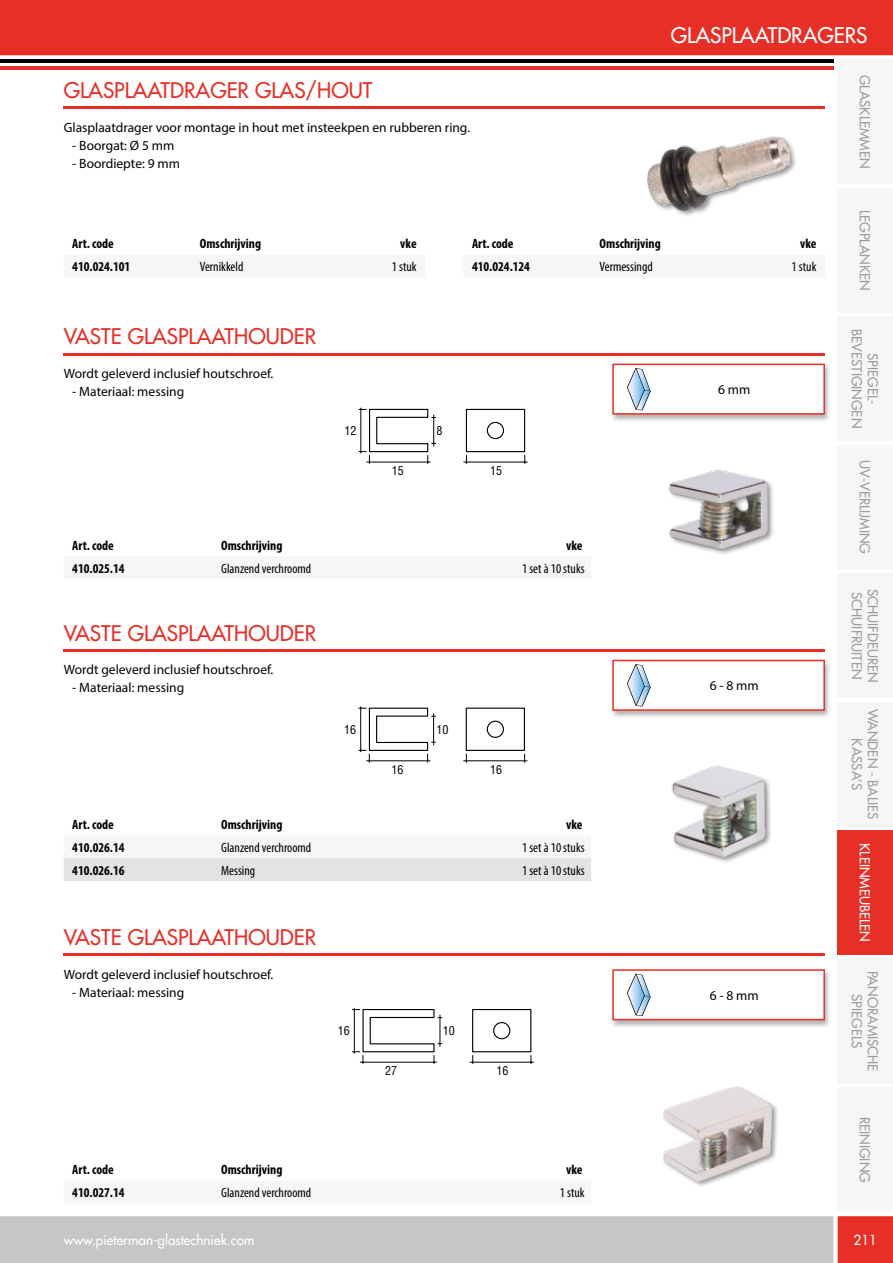
<style>
.page{position:relative;width:893px;height:1263px;background:#fff}
.page>*{position:absolute;margin:0;border:0;box-sizing:border-box;transform-origin:0 0}
.t1{font:500 21px "Futura Std";color:#e63027}
.t2{font:500 21px "Futura Std";color:#fff}
.t3{font:13.5px "Myriad Pro";color:#000}
.t4{font:700 condensed 13.5px "Myriad Pro";color:#000}
.t5{font:condensed 13.5px "Myriad Pro";color:#000}
.t6{font:500 13.5px/16.2px "Futura Std";color:#9d9d9c;text-align:center}
.t7{font:500 13.5px "Futura Std";color:#fff}
.t8{font:condensed 12px "Helvetica LT Std";color:#000}
</style>
<div class="page">
<div style="left:1px;top:0;width:892px;height:55px;background:#e63027"></div>
<svg style="left:0;top:1216px;width:893px;height:47px;background:#c8bdbc"></svg>
<hr style="left:0;top:66px;width:833px;height:3px;background:#e63027">
<svg style="left:0;top:0;width:1px;height:60px"></svg>
<hr style="left:0;top:60px;width:833px;height:3px;background:#000">
<div style="left:838px;top:60px;width:55px;height:124px;background:#f6f6f6"></div>
<div style="left:838px;top:188px;width:55px;height:124px;background:#f6f6f6"></div>
<div style="left:838px;top:317px;width:55px;height:124px;background:#f6f6f6"></div>
<div style="left:838px;top:445px;width:55px;height:124px;background:#f6f6f6"></div>
<div style="left:838px;top:573px;width:55px;height:125px;background:#f6f6f6"></div>
<div style="left:838px;top:702px;width:55px;height:124px;background:#f6f6f6"></div>
<div style="left:838px;top:830px;width:55px;height:125px;background:#e63027"></div>
<div style="left:838px;top:959px;width:55px;height:124px;background:#f6f6f6"></div>
<div style="left:838px;top:1087px;width:55px;height:125px;background:#f6f6f6"></div>
<hr style="left:64px;top:353px;width:761px;height:2px;background:#e63027">
<img style="left:668px;top:470px;width:105px;height:84px">
<div style="left:610px;top:363px;width:222px;height:60px;background:#000;opacity:.3"></div>
<div style="left:612px;top:364px;width:213px;height:51px;background:#fff;border:2px solid #e63027"></div>
<svg style="left:627px;top:368px;width:24px;height:42px"></svg>
<svg style="left:359px;top:408px;width:167px;height:56px"></svg>
<hr style="left:463px;top:462px;width:65px;height:1px;background:#000">
<div style="left:487px;top:422px;width:17px;height:17px;border:1px solid #000;border-radius:50%"></div>
<hr style="left:64px;top:106px;width:761px;height:3px;background:#e63027">
<div style="left:646px;top:135px;width:151px;height:82px;background:#000;opacity:.4"></div>
<img style="left:648px;top:137px;width:142px;height:73px">
<hr style="left:64px;top:649px;width:761px;height:2px;background:#e63027">
<img style="left:671px;top:766px;width:100px;height:96px">
<div style="left:64px;top:858px;width:527px;height:23px;background:#e3e3e3"></div>
<div style="left:610px;top:659px;width:222px;height:60px;background:#000;opacity:.3"></div>
<div style="left:612px;top:660px;width:213px;height:51px;background:#fff;border:2px solid #e63027"></div>
<svg style="left:627px;top:664px;width:24px;height:42px"></svg>
<hr style="left:360px;top:706px;width:1px;height:46px;background:#000">
<svg style="left:358px;top:707px;width:168px;height:55px"></svg>
<hr style="left:463px;top:760px;width:64px;height:1px;background:#000">
<div style="left:487px;top:721px;width:17px;height:17px;border:1px solid #000;border-radius:50%"></div>
<img style="left:663px;top:1086px;width:115px;height:100px">
<hr style="left:64px;top:953px;width:761px;height:2px;background:#e63027">
<div style="left:610px;top:968px;width:222px;height:61px;background:#000;opacity:.3"></div>
<div style="left:612px;top:969px;width:213px;height:51px;background:#fff;border:2px solid #e63027"></div>
<svg style="left:627px;top:973px;width:24px;height:43px"></svg>
<svg style="left:352px;top:1008px;width:180px;height:56px"></svg>
<hr style="left:470px;top:1062px;width:64px;height:1px;background:#000">
<div style="left:493px;top:1022px;width:17px;height:17px;border:1px solid #000;border-radius:50%"></div>
<h1 class="t1" style="left:64px;top:77px;width:310px">GLASPLAATDRAGER GLAS/HOUT</h1>
<p class="t3" style="left:64px;top:119px;width:408px">Glasplaatdrager voor montage in hout met insteekpen en rubberen ring.</p>
<p class="t3" style="left:72px;top:137px;width:104px">- Boorgat: Ø 5 mm</p>
<p class="t3" style="left:72px;top:155px;width:109px">- Boordiepte: 9 mm</p>
<h1 class="t2" style="left:671px;top:22px;width:198px">GLASPLAATDRAGERS</h1>
<p class="t6" style="left:873px;top:75px;width:95px;rotate:90deg">GLASKLEMMEN</p>
<p class="t4" style="left:72px;top:235px;width:43px">Art. code</p>
<p class="t4" style="left:200px;top:235px;width:63px">Omschrijving</p>
<p class="t4" style="left:400px;top:235px;width:18px">vke</p>
<p class="t4" style="left:72px;top:258px;width:60px">410.024.101</p>
<p class="t5" style="left:200px;top:258px;width:45px">Vernikkeld</p>
<p class="t5" style="left:392px;top:258px;width:26px">1 stuk</p>
<h1 class="t1" style="left:64px;top:324px;width:254px">VASTE GLASPLAATHOUDER</h1>
<p class="t3" style="left:64px;top:365px;width:211px">Wordt geleverd inclusief houtschroef.</p>
<p class="t3" style="left:72px;top:383px;width:113px">- Materiaal: messing</p>
<p class="t8" style="left:344px;top:423px;width:13px">12</p>
<p class="t8" style="left:437px;top:423px;width:7px">8</p>
<p class="t4" style="left:472px;top:235px;width:43px">Art. code</p>
<p class="t4" style="left:600px;top:235px;width:63px">Omschrijving</p>
<p class="t4" style="left:800px;top:235px;width:18px">vke</p>
<p class="t4" style="left:472px;top:258px;width:60px">410.024.124</p>
<p class="t5" style="left:600px;top:258px;width:55px">Vermessingd</p>
<p class="t5" style="left:792px;top:258px;width:26px">1 stuk</p>
<p class="t3" style="left:718px;top:381px;width:34px">6 mm</p>
<p class="t8" style="left:392px;top:463px;width:13px">15</p>
<p class="t8" style="left:490px;top:463px;width:13px">15</p>
<p class="t4" style="left:72px;top:537px;width:43px">Art. code</p>
<p class="t4" style="left:221px;top:537px;width:63px">Omschrijving</p>
<p class="t4" style="left:566px;top:537px;width:18px">vke</p>
<p class="t4" style="left:72px;top:560px;width:54px">410.025.14</p>
<p class="t5" style="left:221px;top:560px;width:92px">Glanzend verchroomd</p>
<p class="t5" style="left:522px;top:560px;width:64px">1 set à 10 stuks</p>
<h1 class="t1" style="left:64px;top:620px;width:254px">VASTE GLASPLAATHOUDER</h1>
<p class="t3" style="left:64px;top:661px;width:211px">Wordt geleverd inclusief houtschroef.</p>
<p class="t3" style="left:72px;top:679px;width:113px">- Materiaal: messing</p>
<p class="t8" style="left:344px;top:722px;width:13px">16</p>
<p class="t8" style="left:436px;top:722px;width:13px">10</p>
<p class="t8" style="left:392px;top:762px;width:13px">16</p>
<p class="t8" style="left:490px;top:762px;width:13px">16</p>
<p class="t4" style="left:72px;top:816px;width:43px">Art. code</p>
<p class="t4" style="left:221px;top:816px;width:63px">Omschrijving</p>
<p class="t4" style="left:566px;top:816px;width:18px">vke</p>
<p class="t4" style="left:72px;top:839px;width:54px">410.026.14</p>
<p class="t5" style="left:221px;top:839px;width:92px">Glanzend verchroomd</p>
<p class="t5" style="left:522px;top:839px;width:64px">1 set à 10 stuks</p>
<p class="t4" style="left:72px;top:862px;width:54px">410.026.16</p>
<p class="t5" style="left:221px;top:862px;width:36px">Messing</p>
<p class="t5" style="left:522px;top:862px;width:64px">1 set à 10 stuks</p>
<p class="t3" style="left:710px;top:677px;width:51px">6 - 8 mm</p>
<h1 class="t1" style="left:64px;top:924px;width:254px">VASTE GLASPLAATHOUDER</h1>
<p class="t3" style="left:64px;top:966px;width:211px">Wordt geleverd inclusief houtschroef.</p>
<p class="t3" style="left:72px;top:984px;width:113px">- Materiaal: messing</p>
<p class="t3" style="left:710px;top:987px;width:51px">6 - 8 mm</p>
<p class="t8" style="left:443px;top:1023px;width:13px">10</p>
<p class="t8" style="left:385px;top:1063px;width:13px">27</p>
<p class="t8" style="left:496px;top:1063px;width:13px">16</p>
<p class="t8" style="left:338px;top:1023px;width:13px">16</p>
<p class="t4" style="left:72px;top:1161px;width:43px">Art. code</p>
<p class="t4" style="left:221px;top:1161px;width:63px">Omschrijving</p>
<p class="t4" style="left:566px;top:1161px;width:18px">vke</p>
<p class="t4" style="left:72px;top:1184px;width:54px">410.027.14</p>
<p class="t5" style="left:221px;top:1184px;width:92px">Glanzend verchroomd</p>
<p class="t5" style="left:560px;top:1184px;width:26px">1 stuk</p>
<p class="t7" style="left:64px;top:1231px;width:192px">www.pieterman-glastechniek.com</p>
<p class="t6" style="left:873px;top:210px;width:82px;rotate:90deg">LEGPLANKEN</p>
<p class="t6" style="left:881px;top:329px;width:100px;rotate:90deg">SPIEGEL-<br>BEVESTIGINGEN</p>
<p class="t6" style="left:873px;top:460px;width:95px;rotate:90deg">UV-VERLIJMING</p>
<p class="t6" style="left:865px;top:592px;width:89px;rotate:90deg">SCHUIFRUITEN</p>
<p class="t6" style="left:881px;top:589px;width:95px;rotate:90deg">SCHUIFDEUREN</p>
<p class="t6" style="left:881px;top:709px;width:112px;rotate:90deg">WANDEN - BALIES<br>KASSA’S</p>
<p class="t7" style="left:873px;top:843px;width:100px;rotate:90deg">KLEINMEUBELEN</p>
<p class="t6" style="left:881px;top:971px;width:102px;rotate:90deg">PANORAMISCHE<br>SPIEGELS</p>
<p class="t6" style="left:873px;top:1117px;width:68px;rotate:90deg">REINIGING</p>
<p class="t7" style="left:854px;top:1231px;width:25px">211</p>
</div>
